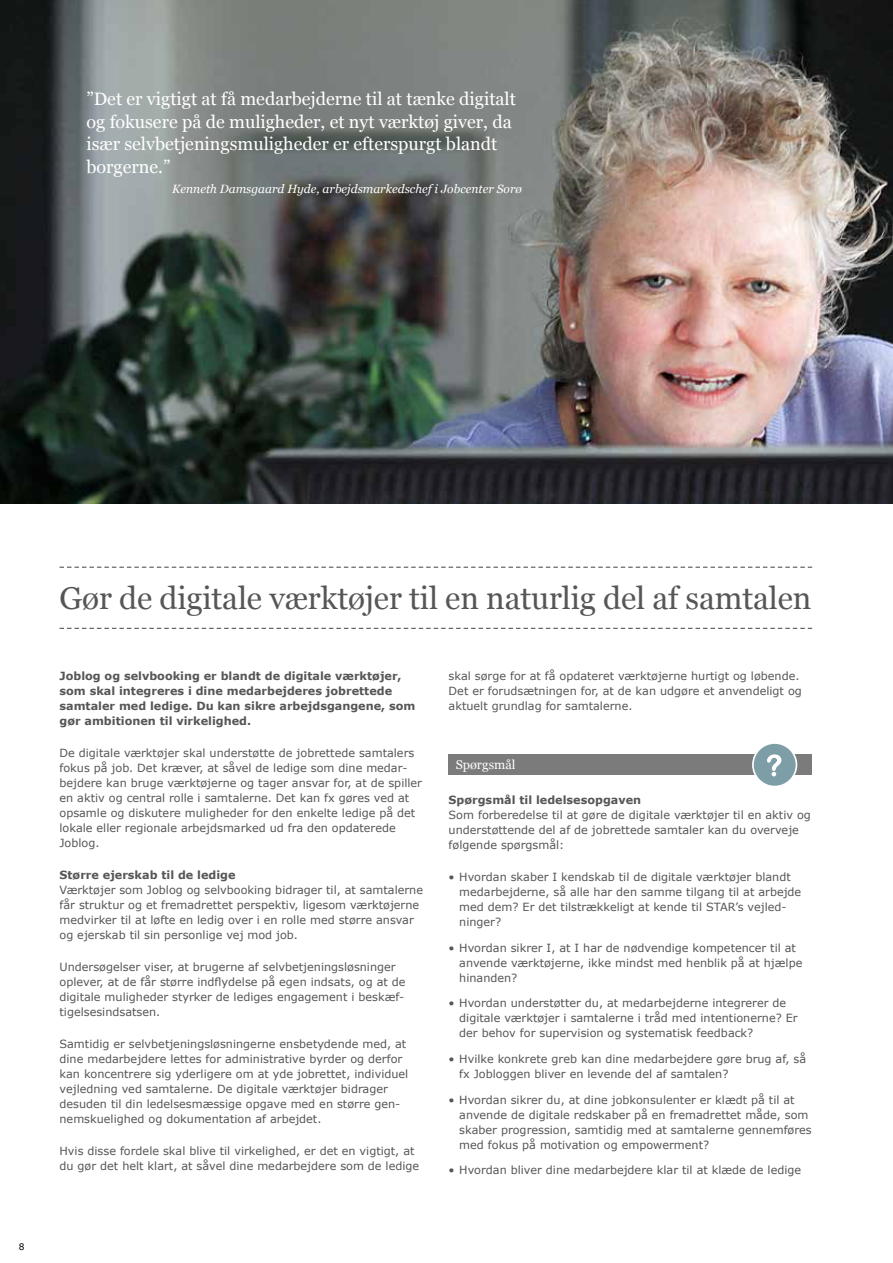
<style>
.page{position:relative;width:893px;height:1263px;background:#fff}
.page>*{position:absolute;margin:0;border:0;box-sizing:border-box;transform-origin:0 0}
.t1{font:31.5px "Georgia";letter-spacing:-.005em;color:#565655}
.t2{font:18px/22.5px "Georgia";color:#fff}
.t3{font:12.75px "Georgia";color:#fff}
.t4{font:italic 12px "Georgia";color:#fff}
.t5{font:11.25px/15px "Verdana";color:#565655}
.t6{font:700 11.25px/15px "Verdana";color:#565655}
.t7{font:9px "Verdana";color:#000}
</style>
<div class="page">
<img style="left:0;top:0;width:893px;height:504px">
<div style="left:449px;top:754px;width:363px;height:21px;background:#7a7b7a"></div>
<svg style="left:752px;top:742px;width:45px;height:45px"></svg>
<div style="left:754px;top:744px;width:42px;height:42px;background:#7d9ea6;border-radius:50%"></div>
<svg style="left:767px;top:754px;width:15px;height:22px"></svg>
<svg style="left:60px;top:628px;width:752px;height:1px"></svg>
<svg style="left:60px;top:567px;width:752px;height:1px"></svg>
<h2 class="t2" style="left:86px;top:87px;width:431px">”Det er vigtigt at få medarbejderne til at tænke digitalt og fokusere på de muligheder, et nyt værktøj giver, da især selvbetjeningsmuligheder er efterspurgt blandt borgerne.”</h2>
<p class="t4" style="left:172px;top:180px;width:351px">Kenneth Damsgaard Hyde, arbejdsmarkedschef i Jobcenter Sorø</p>
<p class="t7" style="left:19px;top:1241px;width:7px">8</p>
<h1 class="t1" style="left:60px;top:576px;width:753px">Gør de digitale værktøjer til en naturlig del af samtalen</h1>
<p class="t6" style="left:60px;top:669px;width:357px">Joblog og selvbooking er blandt de digitale værktøjer, som skal integreres i dine medarbejderes jobrettede samtaler med ledige. Du kan sikre arbejdsgangene, som gør ambitionen til virkelighed.</p>
<p class="t5" style="left:60px;top:746px;width:364px">De digitale værktøjer skal understøtte de jobrettede samtalers fokus på job. Det kræver, at såvel de ledige som dine medar&shy;bejdere kan bruge værktøjerne og tager ansvar for, at de spiller en aktiv og central rolle i samtalerne. Det kan fx gøres ved at opsamle og diskutere muligheder for den enkelte ledige på det lokale eller regionale arbejdsmarked ud fra den opdaterede Joblog.</p>
<p class="t6" style="left:60px;top:868px;width:178px">Større ejerskab til de ledige</p>
<p class="t5" style="left:60px;top:883px;width:365px">Værktøjer som Joblog og selvbooking bidrager til, at samtalerne får struktur og et fremadrettet perspektiv, ligesom værktøjerne medvirker til at løfte en ledig over i en rolle med større ansvar og ejerskab til sin personlige vej mod job.</p>
<p class="t5" style="left:60px;top:960px;width:348px">Undersøgelser viser, at brugerne af selvbetjeningsløsninger oplever, at de får større indflydelse på egen indsats, og at de digitale muligheder styrker de lediges engagement i beskæf&shy;tigelsesindsatsen.</p>
<p class="t5" style="left:60px;top:1037px;width:350px">Samtidig er selvbetjeningsløsningerne ensbetydende med, at dine medarbejdere lettes for administrative byrder og derfor kan koncentrere sig yderligere om at yde jobrettet, individuel vejledning ved samtalerne. De digitale værktøjer bidrager desuden til din ledelsesmæssige opgave med en større gen&shy;nemskuelighed og dokumentation af arbejdet.</p>
<p class="t5" style="left:60px;top:1144px;width:361px">Hvis disse fordele skal blive til virkelighed, er det en vigtigt, at du gør det helt klart, at såvel dine medarbejdere som de ledige</p>
<p class="t5" style="left:449px;top:669px;width:355px">skal sørge for at få opdateret værktøjerne hurtigt og løbende.<br>Det er forudsætningen for, at de kan udgøre et anvendeligt og aktuelt grundlag for samtalerne.</p>
<p class="t3" style="left:456px;top:755px;width:61px">Spørgsmål</p>
<p class="t6" style="left:449px;top:793px;width:194px">Spørgsmål til ledelsesopgaven</p>
<p class="t5" style="left:449px;top:808px;width:364px">Som forberedelse til at gøre de digitale værktøjer til en aktiv og understøttende del af de jobrettede samtaler kan du overveje følgende spørgsmål:</p>
<p class="t5" style="left:459px;top:870px;width:344px;text-indent:-11px">• Hvordan skaber I kendskab til de digitale værktøjer blandt medarbejderne, så alle har den samme tilgang til at arbejde med dem? Er det tilstrækkeligt at kende til STAR’s vejled&shy;ninger?</p>
<p class="t5" style="left:459px;top:940px;width:345px;text-indent:-11px">• Hvordan sikrer I, at I har de nødvendige kompetencer til at anvende værktøjerne, ikke mindst med henblik på at hjælpe hinanden?</p>
<p class="t5" style="left:459px;top:996px;width:340px;text-indent:-11px">• Hvordan understøtter du, at medarbejderne integrerer de digitale værktøjer i samtalerne i tråd med intentionerne? Er der behov for supervision og systematisk feedback?</p>
<p class="t5" style="left:459px;top:1052px;width:348px;text-indent:-11px">• Hvilke konkrete greb kan dine medarbejdere gøre brug af, så fx Jobloggen bliver en levende del af samtalen?</p>
<p class="t5" style="left:459px;top:1092px;width:354px;text-indent:-11px">• Hvordan sikrer du, at dine jobkonsulenter er klædt på til at anvende de digitale redskaber på en fremadrettet måde, som skaber progression, samtidig med at samtalerne gennemføres med fokus på motivation og empowerment?</p>
<p class="t5" style="left:449px;top:1163px;width:354px">• Hvordan bliver dine medarbejdere klar til at klæde de ledige</p>
</div>
